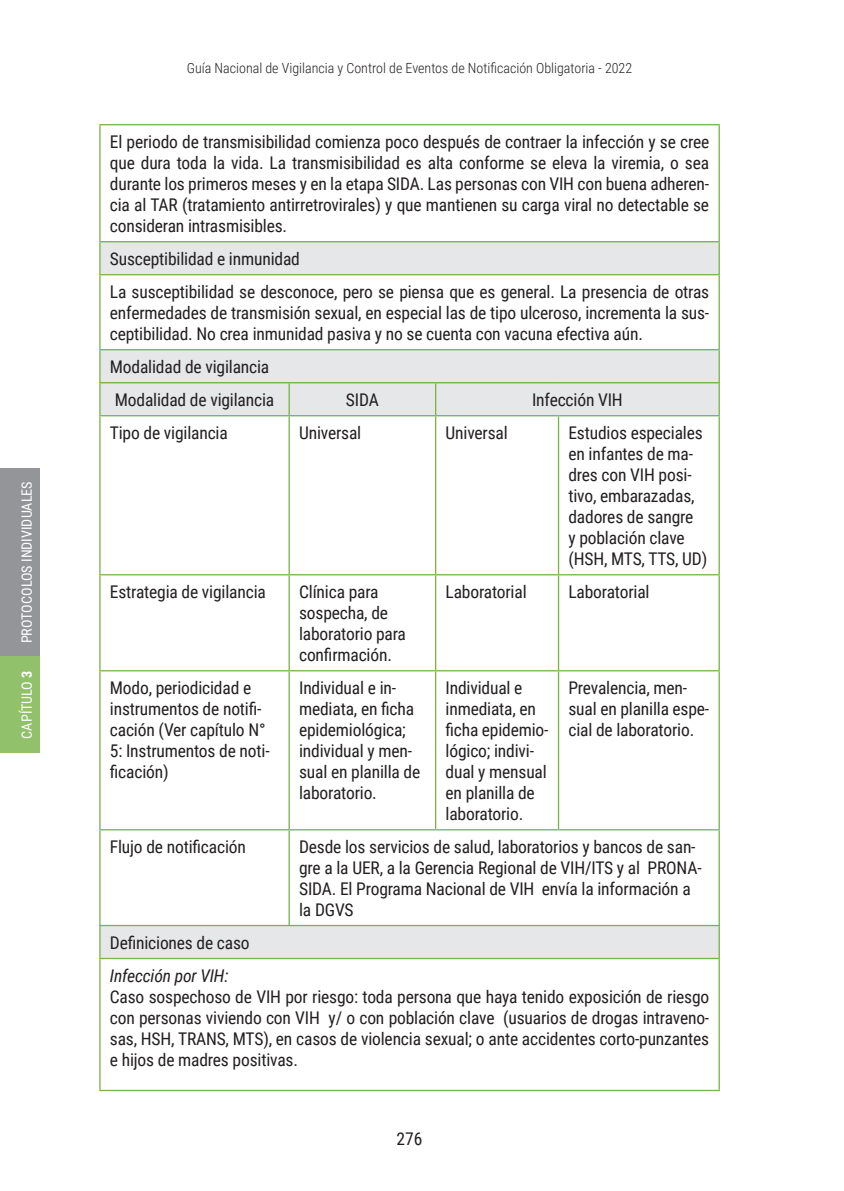
<style>
.page{position:relative;width:844px;height:1191px;background:#fff}
.page>*{position:absolute;margin:0;border:0;box-sizing:border-box;transform-origin:0 0}
.t1{font:17.5px/21px "Roboto Condensed";letter-spacing:-.01em;color:#231f20}
.t2{font:italic 17.5px "Roboto Condensed";letter-spacing:-.01em;color:#231f20}
.t3{font:14.17px "Roboto Condensed";color:#fff}
.t4{font:300 14px "Roboto Condensed";color:#231f20}
.s1{font-weight:700}
</style>
<div class="page">
<div style="left:0;top:656px;width:40px;height:97px;background:#92c16c"></div>
<div style="left:0;top:468px;width:40px;height:188px;background:#939598"></div>
<svg style="left:101px;top:242px;width:617px;height:140px"></svg>
<hr style="left:99px;top:124px;width:620px;height:1px;background:#78b34b">
<hr style="left:99px;top:125px;width:2px;height:116px;background:#78b34b">
<hr style="left:718px;top:125px;width:1px;height:116px;background:#78b34b">
<hr style="left:99px;top:241px;width:620px;height:1px;background:#78b34b">
<hr style="left:99px;top:242px;width:2px;height:32px;background:#78b34b">
<hr style="left:718px;top:242px;width:1px;height:32px;background:#78b34b">
<hr style="left:99px;top:274px;width:620px;height:1px;background:#78b34b">
<hr style="left:99px;top:275px;width:2px;height:74px;background:#78b34b">
<hr style="left:718px;top:275px;width:1px;height:74px;background:#78b34b">
<hr style="left:99px;top:349px;width:620px;height:1px;background:#78b34b">
<hr style="left:99px;top:350px;width:2px;height:32px;background:#78b34b">
<hr style="left:718px;top:350px;width:1px;height:32px;background:#78b34b">
<div style="left:101px;top:383px;width:617px;height:32px;background:#e6e7e9"></div>
<hr style="left:99px;top:382px;width:190px;height:1px;background:#78b34b">
<hr style="left:99px;top:383px;width:2px;height:32px;background:#78b34b">
<hr style="left:289px;top:382px;width:146px;height:1px;background:#78b34b">
<hr style="left:288px;top:383px;width:2px;height:32px;background:#78b34b">
<hr style="left:435px;top:382px;width:123px;height:1px;background:#78b34b">
<hr style="left:435px;top:383px;width:1px;height:32px;background:#78b34b">
<hr style="left:558px;top:382px;width:161px;height:1px;background:#78b34b">
<hr style="left:718px;top:383px;width:1px;height:32px;background:#78b34b">
<hr style="left:99px;top:415px;width:190px;height:1px;background:#78b34b">
<hr style="left:99px;top:416px;width:2px;height:158px;background:#78b34b">
<hr style="left:289px;top:415px;width:146px;height:1px;background:#78b34b">
<hr style="left:288px;top:416px;width:2px;height:158px;background:#78b34b">
<hr style="left:435px;top:415px;width:123px;height:1px;background:#78b34b">
<hr style="left:435px;top:416px;width:1px;height:158px;background:#78b34b">
<hr style="left:558px;top:415px;width:161px;height:1px;background:#78b34b">
<hr style="left:557px;top:416px;width:2px;height:158px;background:#78b34b">
<hr style="left:718px;top:416px;width:1px;height:158px;background:#78b34b">
<hr style="left:99px;top:574px;width:190px;height:1px;background:#78b34b">
<hr style="left:99px;top:575px;width:2px;height:95px;background:#78b34b">
<hr style="left:289px;top:574px;width:146px;height:1px;background:#78b34b">
<hr style="left:288px;top:575px;width:2px;height:95px;background:#78b34b">
<hr style="left:435px;top:574px;width:123px;height:1px;background:#78b34b">
<hr style="left:435px;top:575px;width:1px;height:95px;background:#78b34b">
<hr style="left:558px;top:574px;width:161px;height:1px;background:#78b34b">
<hr style="left:557px;top:575px;width:2px;height:95px;background:#78b34b">
<hr style="left:718px;top:575px;width:1px;height:95px;background:#78b34b">
<hr style="left:99px;top:670px;width:190px;height:1px;background:#78b34b">
<hr style="left:99px;top:671px;width:2px;height:158px;background:#78b34b">
<hr style="left:289px;top:670px;width:146px;height:1px;background:#78b34b">
<hr style="left:288px;top:671px;width:2px;height:158px;background:#78b34b">
<hr style="left:435px;top:670px;width:123px;height:1px;background:#78b34b">
<hr style="left:435px;top:671px;width:1px;height:158px;background:#78b34b">
<hr style="left:558px;top:670px;width:161px;height:1px;background:#78b34b">
<hr style="left:557px;top:671px;width:2px;height:158px;background:#78b34b">
<hr style="left:718px;top:671px;width:1px;height:158px;background:#78b34b">
<hr style="left:99px;top:829px;width:190px;height:1px;background:#78b34b">
<hr style="left:99px;top:830px;width:2px;height:95px;background:#78b34b">
<hr style="left:289px;top:829px;width:146px;height:1px;background:#78b34b">
<hr style="left:288px;top:830px;width:2px;height:95px;background:#78b34b">
<hr style="left:435px;top:829px;width:123px;height:1px;background:#78b34b">
<hr style="left:558px;top:829px;width:161px;height:1px;background:#78b34b">
<hr style="left:718px;top:830px;width:1px;height:95px;background:#78b34b">
<div style="left:100px;top:925px;width:619px;height:33px;background:#e6e7e9"></div>
<hr style="left:99px;top:925px;width:620px;height:1px;background:#78b34b">
<hr style="left:99px;top:926px;width:2px;height:32px;background:#78b34b">
<hr style="left:718px;top:926px;width:1px;height:32px;background:#78b34b">
<hr style="left:99px;top:958px;width:620px;height:1px;background:#78b34b">
<hr style="left:99px;top:959px;width:2px;height:130px;background:#78b34b">
<hr style="left:718px;top:959px;width:1px;height:130px;background:#78b34b">
<hr style="left:99px;top:1089px;width:620px;height:2px;background:#78b34b">
<p class="t3" style="left:17px;top:643px;width:164px;rotate:-90deg">PROTOCOLOS INDIVIDUALES</p>
<p class="t3" style="left:17px;top:738px;width:69px;rotate:-90deg">CAPÍTULO <span class="s1">3</span></p>
<p class="t4" style="left:187px;top:58px;width:447px">Guía Nacional de Vigilancia y Control de Eventos de Notificación Obligatoria - 2022</p>
<p class="t1" style="left:110px;top:130px;width:600px;text-align:justify">El periodo de transmisibilidad comienza poco después de contraer la infección y se cree que dura toda la vida. La transmisibilidad es alta conforme se eleva la viremia, o sea durante los primeros meses y en la etapa SIDA. Las personas con VIH con buena adheren&shy;cia al TAR (tratamiento antirretrovirales) y que mantienen su carga viral no detectable se consideran intrasmisibles.</p>
<p class="t1" style="left:110px;top:241px;width:600px;line-height:32.9px">Susceptibilidad e inmunidad<br>La susceptibilidad se desconoce, pero se piensa que es general. La presencia de otras</p>
<p class="t1" style="left:110px;top:301px;width:600px">enfermedades de transmisión sexual, en especial las de tipo ulceroso, incrementa la sus&shy;ceptibilidad. No crea inmunidad pasiva y no se cuenta con vacuna efectiva aún.</p>
<p class="t1" style="left:110px;top:349px;width:166px;line-height:33.1px">Modalidad de vigilancia<br>Modalidad de vigilancia</p>
<p class="t1" style="left:346px;top:388px;width:34px">SIDA</p>
<p class="t1" style="left:532px;top:388px;width:92px">Infección VIH</p>
<p class="t1" style="left:110px;top:421px;width:119px">Tipo de vigilancia</p>
<p class="t1" style="left:299px;top:421px;width:64px">Universal</p>
<p class="t1" style="left:445px;top:421px;width:64px">Universal</p>
<p class="t1" style="left:568px;top:421px;width:140px">Estudios especiales en infantes de ma&shy;dres con VIH posi&shy;tivo, embarazadas, dadores de sangre<br>y población clave (HSH, MTS, TTS, UD)</p>
<p class="t1" style="left:110px;top:580px;width:157px">Estrategia de vigilancia</p>
<p class="t1" style="left:299px;top:580px;width:108px">Clínica para sospecha, de laboratorio para confirmación.</p>
<p class="t1" style="left:445px;top:580px;width:83px">Laboratorial</p>
<p class="t1" style="left:568px;top:580px;width:83px">Laboratorial</p>
<p class="t1" style="left:110px;top:676px;width:161px">Modo, periodicidad e instrumentos de notifi&shy;cación (Ver capítulo N°<br>5: Instrumentos de noti&shy;ficación)</p>
<p class="t1" style="left:299px;top:676px;width:123px">Individual e in&shy;mediata, en ficha epidemiológica; individual y men&shy;sual en planilla de laboratorio.</p>
<p class="t1" style="left:445px;top:676px;width:104px">Individual e inmediata, en ficha epidemio&shy;lógico; indivi&shy;dual y mensual en planilla de laboratorio.</p>
<p class="t1" style="left:568px;top:676px;width:142px">Prevalencia, men&shy;sual en planilla espe&shy;cial de laboratorio.</p>
<p class="t1" style="left:110px;top:835px;width:137px">Flujo de notificación</p>
<p class="t1" style="left:299px;top:835px;width:404px">Desde los servicios de salud, laboratorios y bancos de san&shy;gre a la UER, a la Gerencia Regional de VIH/ITS y al PRONA-SIDA. El Programa Nacional de VIH envía la información a la DGVS</p>
<p class="t1" style="left:110px;top:931px;width:141px">Definiciones de caso</p>
<p class="t2" style="left:110px;top:963px;width:120px">Infección por VIH:</p>
<p class="t1" style="left:110px;top:985px;width:600px;text-align:justify">Caso sospechoso de VIH por riesgo: toda persona que haya tenido exposición de riesgo con personas viviendo con VIH y/ o con población clave (usuarios de drogas intraveno&shy;sas, HSH, TRANS, MTS), en casos de violencia sexual; o ante accidentes corto-punzantes e hijos de madres positivas.</p>
<p class="t1" style="left:396px;top:1127px;width:27px">276</p>
</div>
